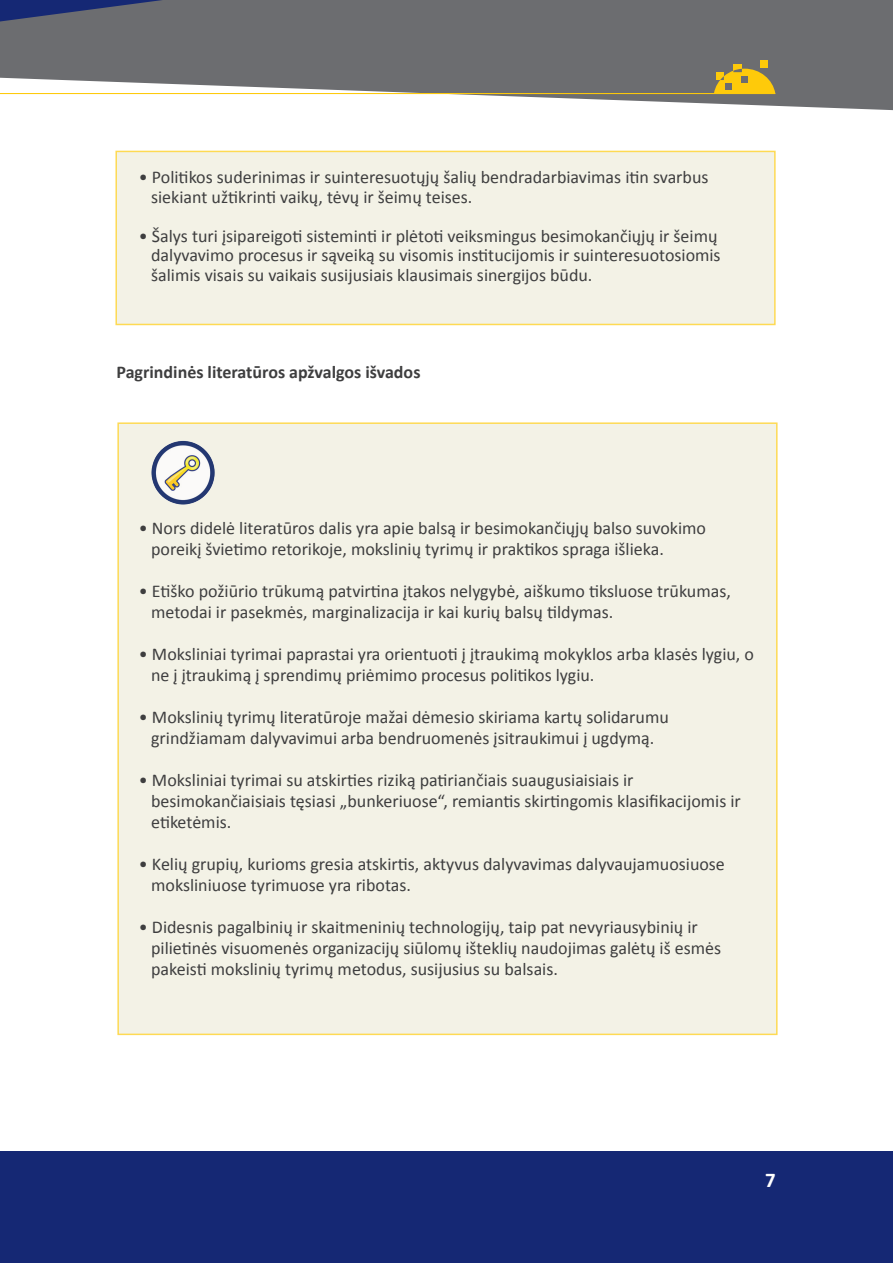
<style>
.page{position:relative;width:893px;height:1263px;background:#fff}
.page>*{position:absolute;margin:0;border:0;box-sizing:border-box;transform-origin:0 0}
.t1{font:700 21px "Calibri";color:#fff}
.t2{font:18px/21px "Calibri";color:#3e3e3f}
.t3{font:700 18px "Calibri";color:#3e3e3f}
</style>
<div class="page">
<div style="left:117px;top:422px;width:661px;height:613px;background:#f3f2e6"></div>
<div style="left:115px;top:151px;width:661px;height:174px;background:#f3f2e6"></div>
<svg style="left:0;top:0;width:893px;height:110px;background:#828385"></svg>
<svg style="left:0;top:0;width:163px;height:21px;background:#3f4972"></svg>
<hr style="left:0;top:93px;width:775px;height:1px;background:#feca0a">
<div style="left:760px;top:61px;width:7px;height:7px;background:#feca0a"></div>
<div style="left:733px;top:64px;width:9px;height:8px;background:#feca0a"></div>
<svg style="left:714px;top:69px;width:61px;height:24px"></svg>
<img style="left:151px;top:440px;width:64px;height:65px">
<div style="left:0;top:1151px;width:893px;height:112px;background:#152874"></div>
<p class="t2" style="left:151px;top:167px;width:559px;line-height:19.5px;text-indent:-12px">• Politikos suderinimas ir suinteresuotųjų šalių bendradarbiavimas itin svarbus siekiant užtikrinti vaikų, tėvų ir šeimų teises.</p>
<p class="t2" style="left:151px;top:225px;width:571px;line-height:19.5px;text-indent:-12px">• Šalys turi įsipareigoti sisteminti ir plėtoti veiksmingus besimokančiųjų ir šeimų dalyvavimo procesus ir sąveiką su visomis institucijomis ir suinteresuotosiomis šalimis visais su vaikais susijusiais klausimais sinergijos būdu.</p>
<h3 class="t3" style="left:116px;top:361px;width:306px">Pagrindinės literatūros apžvalgos išvados</h3>
<p class="t2" style="left:151px;top:517px;width:556px;text-indent:-12px">• Nors didelė literatūros dalis yra apie balsą ir besimokančiųjų balso suvokimo poreikį švietimo retorikoje, mokslinių tyrimų ir praktikos spraga išlieka.</p>
<p class="t2" style="left:151px;top:580px;width:581px;text-indent:-12px">• Etiško požiūrio trūkumą patvirtina įtakos nelygybė, aiškumo tiksluose trūkumas, metodai ir pasekmės, marginalizacija ir kai kurių balsų tildymas.</p>
<p class="t2" style="left:151px;top:643px;width:604px;text-indent:-12px">• Moksliniai tyrimai paprastai yra orientuoti į įtraukimą mokyklos arba klasės lygiu, o ne į įtraukimą į sprendimų priėmimo procesus politikos lygiu.</p>
<p class="t2" style="left:139px;top:706px;width:531px;text-align:center">• Mokslinių tyrimų literatūroje mažai dėmesio skiriama kartų solidarumu grindžiamam dalyvavimui arba bendruomenės įsitraukimui į ugdymą.</p>
<p class="t2" style="left:151px;top:769px;width:591px;text-indent:-12px">• Moksliniai tyrimai su atskirties riziką patiriančiais suaugusiaisiais ir besimokančiaisiais tęsiasi „bunkeriuose“, remiantis skirtingomis klasifikacijomis ir etiketėmis.</p>
<p class="t2" style="left:151px;top:853px;width:575px;text-indent:-12px">• Kelių grupių, kurioms gresia atskirtis, aktyvus dalyvavimas dalyvaujamuosiuose moksliniuose tyrimuose yra ribotas.</p>
<p class="t2" style="left:151px;top:916px;width:572px;text-indent:-12px">• Didesnis pagalbinių ir skaitmeninių technologijų, taip pat nevyriausybinių ir pilietinės visuomenės organizacijų siūlomų išteklių naudojimas galėtų iš esmės pakeisti mokslinių tyrimų metodus, susijusius su balsais.</p>
<p class="t1" style="left:765px;top:1167px;width:12px">7</p>
</div>
